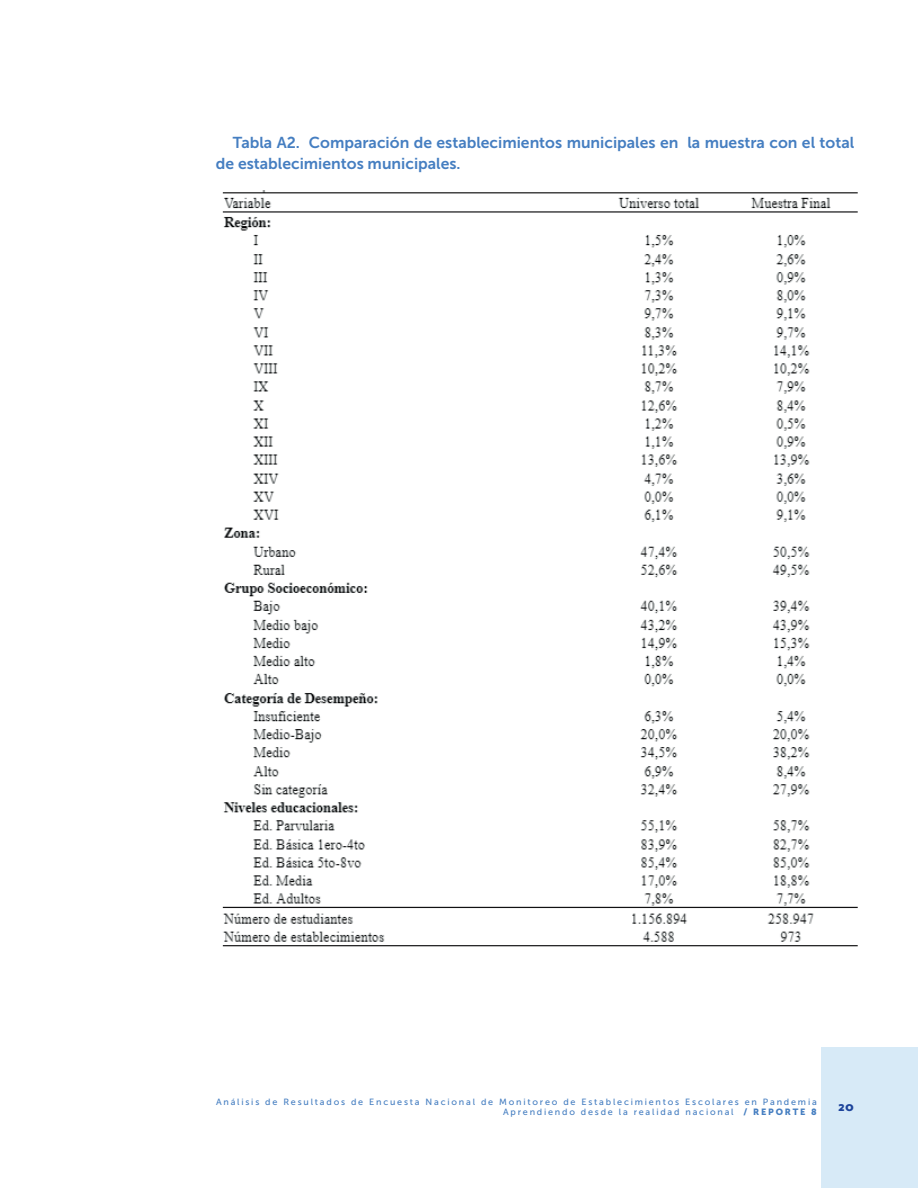
<style>
.page{position:relative;width:918px;height:1188px;background:#fff}
.page>*{position:absolute;margin:0;border:0;box-sizing:border-box;transform-origin:0 0}
.t1{font:15.75px/21px "Museo Sans 700";color:#457ec1}
.t2{font:900 12px "Catamaran";color:#1d449b}
.t3{font:9px/10.8px "Museo Sans 500";letter-spacing:.2em;color:#457ec1;text-align:right}
.s1{font-family:"Museo Sans 900"}
</style>
<div class="page">
<div style="left:822px;top:1048px;width:96px;height:140px;background:#d7eaf7"></div>
<img style="left:222px;top:190px;width:636px;height:757px">
<h1 class="t1" style="left:216px;top:132px;width:640px;text-indent:17px">Tabla A2. Comparación de establecimientos municipales en la muestra con el total de establecimientos municipales.</h1>
<p class="t3" style="left:216px;top:1096px;width:602px">Análisis de Resultados de Encuesta Nacional de Monitoreo de Establecimientos Escolares en Pandemia<br>Aprendiendo desde la realidad nacional <span class="s1">/ REPORTE 8</span></p>
<h2 class="t2" style="left:838px;top:1098px;width:17px">20</h2>
</div>
